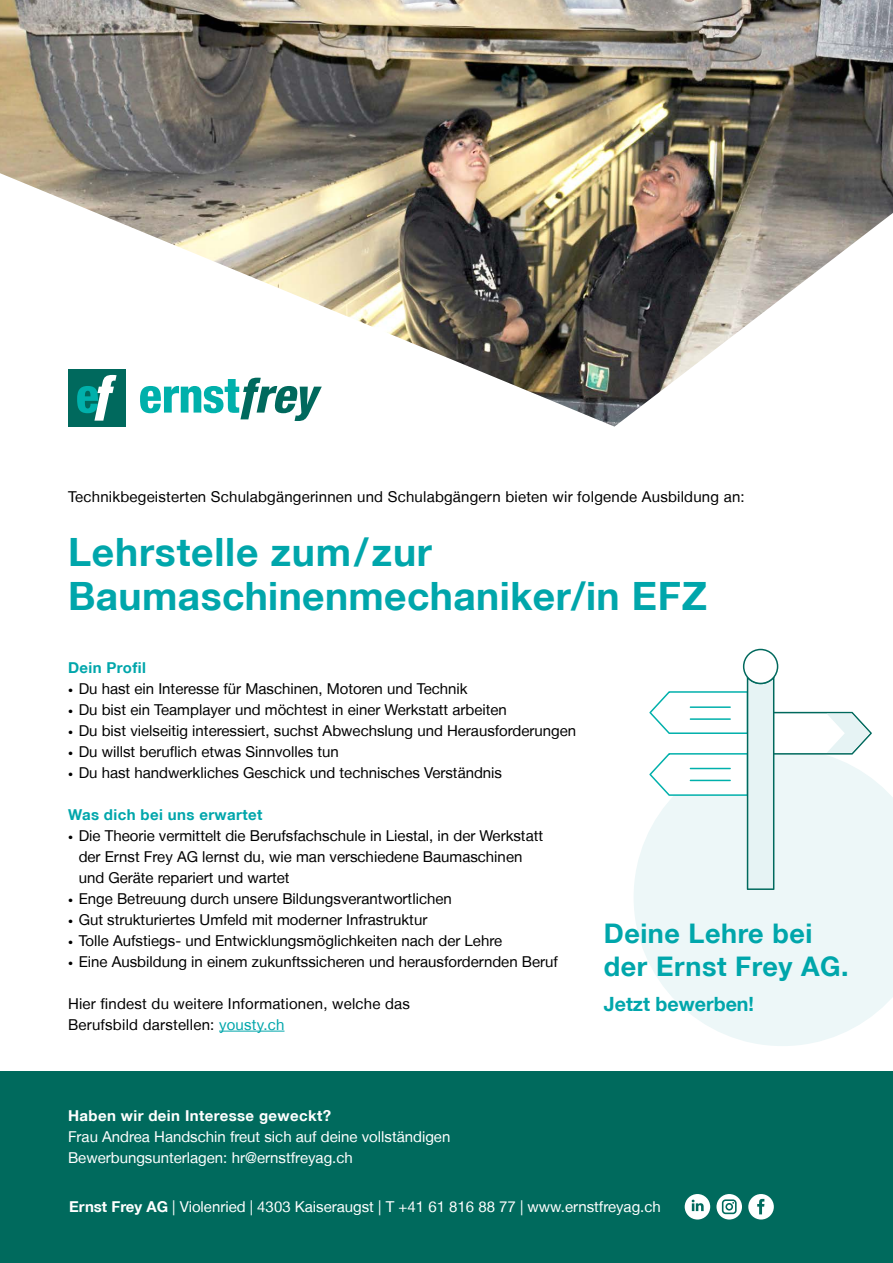
<style>
.page{position:relative;width:893px;height:1263px;background:#fff}
.page>*{position:absolute;margin:0;border:0;box-sizing:border-box;transform-origin:0 0}
.t1{font:700 39px/43.5px "Helvetica Neue LT";letter-spacing:.01em;color:#00a6ab}
.t2{font:700 27px/33px "Helvetica Neue LT";letter-spacing:.02em;color:#00a6ab}
.t3{font:700 19.65px "Helvetica Neue LT";color:#00a6ab}
.t4{font:15px/21px "Helvetica Neue LT";color:#000}
.t5{font:15px/21px "Helvetica Neue LT";color:#fff}
.t6{font:700 15px "Helvetica Neue LT";letter-spacing:.025em;color:#fff}
.t7{font:700 15px "Helvetica Neue LT";letter-spacing:.025em;color:#00a6ab}
.s1{font-weight:700;color:#00a6ab}
.s2{font-weight:900}
.s3{color:#00a6ab}
.s4{font-weight:700}
</style>
<div class="page">
<img style="left:0;top:0;width:893px;height:427px">
<svg style="left:634px;top:779px;width:259px;height:267px;fill:#edf7f8"></svg>
<svg style="left:649px;top:649px;width:223px;height:241px"></svg>
<hr style="left:219px;top:1031px;width:65px;height:1px;background:#00a6ab">
<svg style="left:140px;top:378px;width:182px;height:43px"></svg>
<div style="left:68px;top:369px;width:58px;height:58px;background:#00695d"></div>
<svg style="left:77px;top:375px;width:40px;height:46px"></svg>
<div style="left:0;top:1071px;width:893px;height:192px;background:#006a5d"></div>
<svg style="left:685px;top:1194px;width:25px;height:25px"></svg>
<svg style="left:748px;top:1194px;width:26px;height:25px"></svg>
<svg style="left:716px;top:1194px;width:26px;height:25px"></svg>
<p class="t4" style="left:68px;top:485px;width:678px">Technikbegeisterten Schulabgängerinnen und Schulabgängern bieten wir folgende Ausbildung an:</p>
<h1 class="t1" style="left:68px;top:529px;width:640px">Lehrstelle zum/zur<br>Baumaschinenmechaniker/in EFZ</h1>
<p class="t4" style="left:68px;top:656px;width:510px"><span class="s1">Dein Profil<br></span><span class="s2">·</span> Du hast ein Interesse für Maschinen, Motoren und Technik<br><span class="s2">·</span> Du bist ein Teamplayer und möchtest in einer Werkstatt arbeiten<br><span class="s2">·</span> Du bist vielseitig interessiert, suchst Abwechslung und Herausforderungen <span class="s2">·</span> Du willst beruflich etwas Sinnvolles tun<br><span class="s2">·</span> Du hast handwerkliches Geschick und technisches Verständnis</p>
<p class="t7" style="left:68px;top:805px;width:196px">Was dich bei uns erwartet</p>
<p class="t4" style="left:68px;top:824px;width:477px"><span class="s2">·</span> Die Theorie vermittelt die Berufsfachschule in Liestal, in der Werkstatt</p>
<p class="t4" style="left:79px;top:845px;width:445px">der Ernst Frey AG lernst du, wie man verschiedene Baumaschinen</p>
<p class="t4" style="left:79px;top:866px;width:212px">und Geräte repariert und wartet</p>
<p class="t4" style="left:68px;top:887px;width:385px"><span class="s2">·</span> Enge Betreuung durch unsere Bildungsverantwortlichen</p>
<p class="t4" style="left:68px;top:908px;width:361px"><span class="s2">·</span> Gut strukturiertes Umfeld mit moderner Infrastruktur</p>
<p class="t4" style="left:68px;top:929px;width:436px"><span class="s2">·</span> Tolle Aufstiegs- und Entwicklungsmöglichkeiten nach der Lehre</p>
<p class="t4" style="left:68px;top:950px;width:491px"><span class="s2">·</span> Eine Ausbildung in einem zukunftssicheren und herausfordernden Beruf</p>
<p class="t4" style="left:68px;top:992px;width:343px">Hier findest du weitere Informationen, welche das<br>Berufsbild darstellen: <span class="s3">yousty.ch</span></p>
<h2 class="t2" style="left:604px;top:916px;width:246px">Deine Lehre bei der Ernst Frey AG.</h2>
<h3 class="t3" style="left:604px;top:992px;width:152px">Jetzt bewerben!</h3>
<p class="t6" style="left:68px;top:1107px;width:265px">Haben wir dein Interesse geweckt?</p>
<p class="t5" style="left:68px;top:1126px;width:384px">Frau Andrea Handschin freut sich auf deine vollständigen<br>Bewerbungsunterlagen: hr@ernstfreyag.ch</p>
<p class="t5" style="left:69px;top:1196px;width:593px"><span class="s4">Ernst Frey AG</span> | Violenried | 4303 Kaiseraugst | T +41 61 816 88 77 | www.ernstfreyag.ch</p>
</div>
